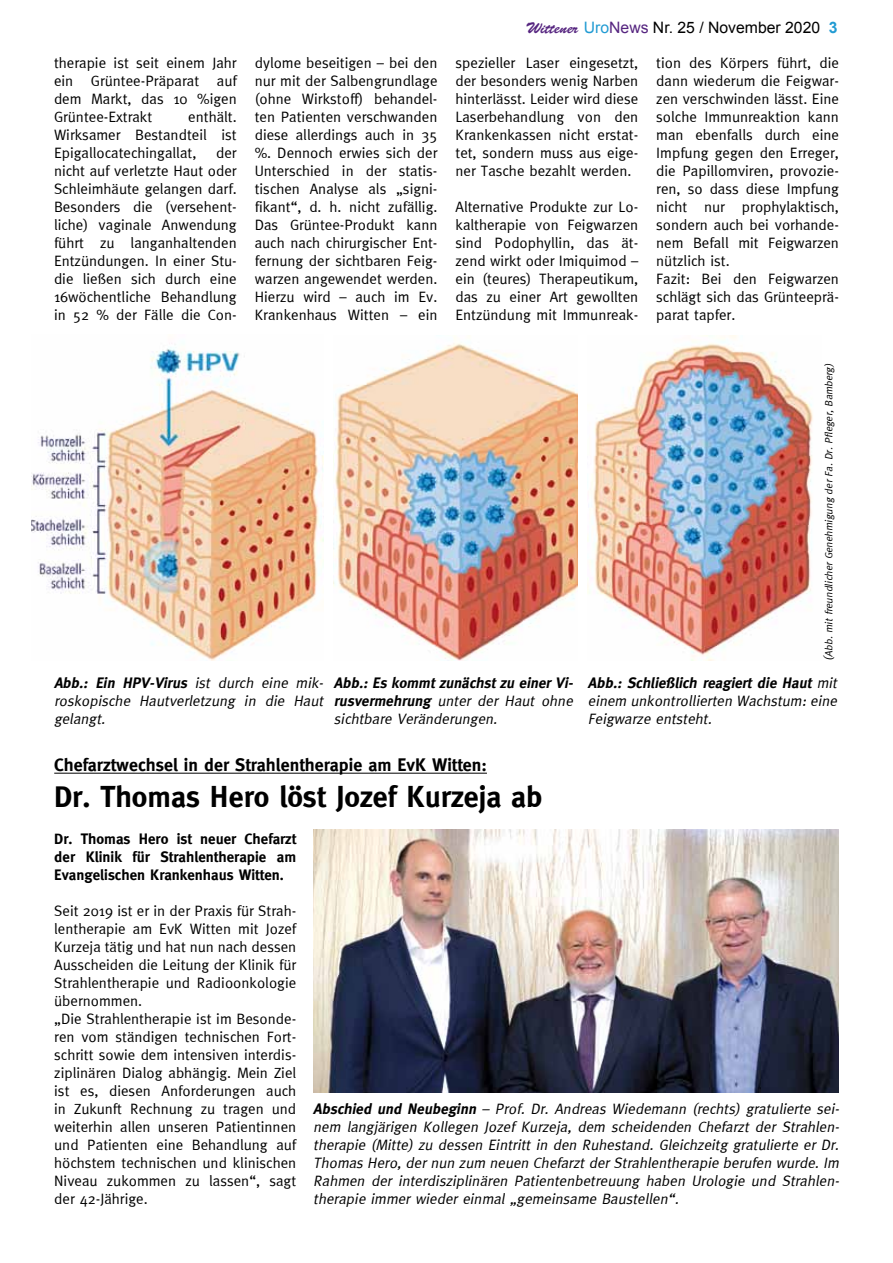
<style>
.page{position:relative;width:893px;height:1263px;background:#fff}
.page>*{position:absolute;margin:0;border:0;box-sizing:border-box;transform-origin:0 0}
.t1{font:700 30px "Meta";color:#000}
.t2{font:700 18px "Meta";color:#000}
.t3{font:15.75px "Arial";color:#000}
.t4{font:15px/18px "Meta Normal";color:#000;text-align:justify}
.t5{font:italic 15px/18px "Meta Normal";color:#000}
.t6{font:italic 700 15px "Meta";color:#000}
.t7{font:700 15px/18px "Meta";color:#000;text-align:justify}
.t8{font:italic 10.5px "Meta Normal";color:#000}
.s1{font-family:"Brush Script Std";color:#562580}
.s2{color:#219bd3}
.s3{color:#562580}
.s4{font-weight:700;color:#219bd3}
.s5{font-size:12px}
.s6{font-family:"Meta Normal";font-weight:400}
.s7{font-family:"Meta";font-weight:700}
</style>
<div class="page">
<img style="left:31px;top:347px;width:292px;height:314px">
<img style="left:334px;top:343px;width:243px;height:318px">
<img style="left:588px;top:335px;width:225px;height:326px">
<hr style="left:54px;top:773px;width:433px;height:1px;background:#000">
<img style="left:313px;top:830px;width:526px;height:263px">
<p class="t4" style="left:54px;top:53px;width:184px">therapie ist seit einem Jahr ein Grüntee-Präparat auf dem Markt, das 10 %igen Grüntee-Extrakt</p>
<p class="t4" style="left:54px;top:107px;width:184px;text-indent:134px">enthält.<br>Wirksamer Bestandteil ist Epigallocatechingallat,</p>
<p class="t4" style="left:54px;top:143px;width:184px;text-indent:162px">der nicht auf verletzte Haut oder Schleimhäute gelangen darf.<br>Besonders die (versehent&shy;liche) vaginale Anwendung führt zu langanhaltenden Entzündungen. In einer Stu&shy;die ließen sich durch eine 16wöchentliche Behandlung in 52 % der Fälle die Con-</p>
<p class="t3" style="left:526px;top:17px;width:313px"><span class="s1">Wittener</span> <span class="s2">Uro</span><span class="s3">News</span> Nr. 25 / November 2020 <span class="s4">3</span></p>
<p class="t4" style="left:255px;top:53px;width:184px">dylome beseitigen – bei den nur mit der Salbengrundlage (ohne Wirkstoff) behandel&shy;ten Patienten verschwanden diese allerdings auch in 35 %. Dennoch erwies sich der Unterschied in der statis&shy;tischen Analyse als „signi&shy;fikant“, d. h. nicht zufällig.<br>Das Grüntee-Produkt kann auch nach chirurgischer Ent&shy;fernung der sichtbaren Feig&shy;warzen angewendet werden.<br>Hierzu wird – auch im Ev.<br>Krankenhaus Witten – ein</p>
<p class="t4" style="left:455px;top:53px;width:184px">spezieller Laser eingesetzt, der besonders wenig Narben hinterlässt. Leider wird diese Laserbehandlung von den Krankenkassen nicht erstat&shy;tet, sondern muss aus eige&shy;ner Tasche bezahlt werden.</p>
<p class="t4" style="left:455px;top:197px;width:184px">Alternative Produkte zur Lo&shy;kaltherapie von Feigwarzen sind Podophyllin, das ät&shy;zend wirkt oder Imiquimod – ein (teures) Therapeutikum, das zu einer Art gewollten Entzündung mit Immunreak-</p>
<p class="t4" style="left:656px;top:53px;width:184px;text-align:left">tion des Körpers führt, die dann wiederum die Feigwar&shy;zen verschwinden lässt. Eine solche Immunreaktion kann man ebenfalls durch eine<br>Impfung gegen den Erreger, die Papillomviren, provozie&shy;ren, so dass diese Impfung nicht nur prophylaktisch, sondern auch bei vorhande&shy;nem Befall mit Feigwarzen nützlich ist.<br>Fazit: Bei den Feigwarzen schlägt sich das Grünteeprä&shy;parat tapfer.</p>
<p class="t8" style="left:823px;top:661px;width:301px;rotate:-90deg"><span class="s5">(</span>Abb. mit freundlicher Genehmigung der Fa. Dr. Pfleger, Bamberg)</p>
<p class="t6" style="left:54px;top:674px;width:274px">Abb.: Ein HPV-Virus <span class="s6">ist durch eine mik-</span></p>
<p class="t5" style="left:54px;top:692px;width:274px">roskopische Hautverletzung in die Haut gelangt.</p>
<p class="t6" style="left:334px;top:674px;width:243px">Abb.: Es kommt zunächst zu einer Vi-</p>
<p class="t5" style="left:334px;top:692px;width:243px"><span class="s7">rusvermehrung</span> unter der Haut ohne sichtbare Veränderungen.</p>
<p class="t6" style="left:588px;top:674px;width:254px">Abb.: Schließlich reagiert die Haut <span class="s6">mit</span></p>
<p class="t5" style="left:588px;top:692px;width:254px">einem unkontrollierten Wachstum: eine<br>Feigwarze entsteht.</p>
<p class="t2" style="left:54px;top:754px;width:434px">Chefarztwechsel in der Strahlentherapie am EvK Witten:</p>
<h1 class="t1" style="left:54px;top:779px;width:490px">Dr. Thomas Hero löst Jozef Kurzeja ab</h1>
<p class="t7" style="left:54px;top:829px;width:243px">Dr. Thomas Hero ist neuer Chefarzt der Klinik für Strahlentherapie am Evangelischen Krankenhaus Witten.</p>
<p class="t4" style="left:54px;top:901px;width:243px;text-align:left">Seit 2019 ist er in der Praxis für Strah&shy;lentherapie am EvK Witten mit Jozef Kurzeja tätig und hat nun nach dessen Ausscheiden die Leitung der Klinik für Strahlentherapie und Radioonkologie übernommen.<br>„Die Strahlentherapie ist im Besonde&shy;ren vom ständigen technischen Fort&shy;schritt sowie dem intensiven interdis&shy;ziplinären Dialog abhängig. Mein Ziel ist es, diesen Anforderungen auch in Zukunft Rechnung zu tragen und weiterhin allen unseren Patientinnen und Patienten eine Behandlung auf höchstem technischen und klinischen Niveau zukommen zu lassen“, sagt der 42-Jährige.</p>
<p class="t5" style="left:313px;top:1100px;width:530px;text-align:justify"><span class="s7">Abschied und Neubeginn</span> – Prof. Dr. Andreas Wiedemann (rechts) gratulierte sei&shy;nem langjärigen Kollegen Jozef Kurzeja, dem scheidenden Chefarzt der Strahlen&shy;therapie (Mitte) zu dessen Eintritt in den Ruhestand. Gleichzeitg gratulierte er Dr.<br>Thomas Hero, der nun zum neuen Chefarzt der Strahlentherapie berufen wurde. Im Rahmen der interdisziplinären Patientenbetreuung haben Urologie und Strahlen&shy;therapie immer wieder einmal „gemeinsame Baustellen“.</p>
</div>
